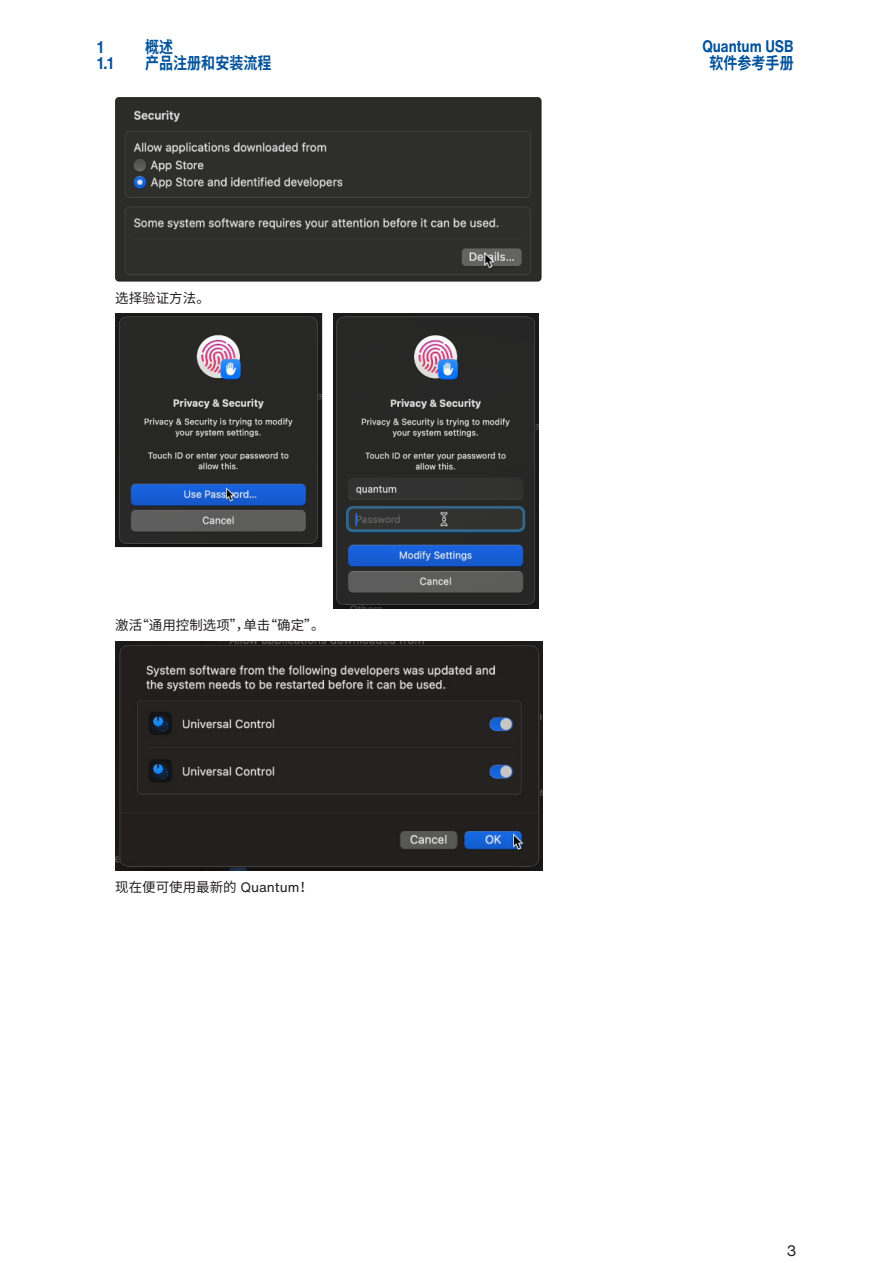
<style>
.page{position:relative;width:893px;height:1263px;background:#fff}
.page>*{position:absolute;margin:0;border:0;box-sizing:border-box;transform-origin:0 0}
.t1{font:700 16.5px "Source Han Sans CN";color:#01529b;scale:.85 1}
.t2{font:700 16.5px "Helvetica Now Text";color:#01529b;scale:.85 1}
.t3{font:15px "Helvetica Now Text";color:#231f20}
.NBody_L1{font:13.5px "Source Han Sans CN";color:#231f20}
.s1{font-family:"Helvetica Now Text"}
</style>
<div class="page">
<img style="left:117px;top:99px;width:424px;height:182px">
<div style="left:115px;top:97px;width:426px;height:184px;border:1px solid #231f20;border-radius:3px"></div>
<img style="left:115px;top:314px;width:424px;height:295px">
<img style="left:115px;top:641px;width:427px;height:229px">
<p class="t2" style="left:97px;top:35px;width:9px">1</p>
<p class="t1" style="left:145px;top:38px;width:34px">概述</p>
<p class="t2" style="left:97px;top:51px;width:21px">1.1</p>
<p class="t1" style="left:145px;top:54px;width:150px">产品注册和安装流程</p>
<p class="NBody_L1" style="left:115px;top:290px;width:96px">选择验证方法。</p>
<p class="NBody_L1" style="left:115px;top:617px;width:211px">激活“通用控制选项”，单击“确定”。</p>
<p class="NBody_L1" style="left:115px;top:879px;width:199px">现在便可使用最新的 <span class="s1">Quantum</span>！</p>
<p class="t2" style="left:702px;top:34px;width:109px">Quantum USB</p>
<p class="t1" style="left:709px;top:53px;width:101px">软件参考手册</p>
<p class="t3" style="left:787px;top:1240px;width:11px">3</p>
</div>
